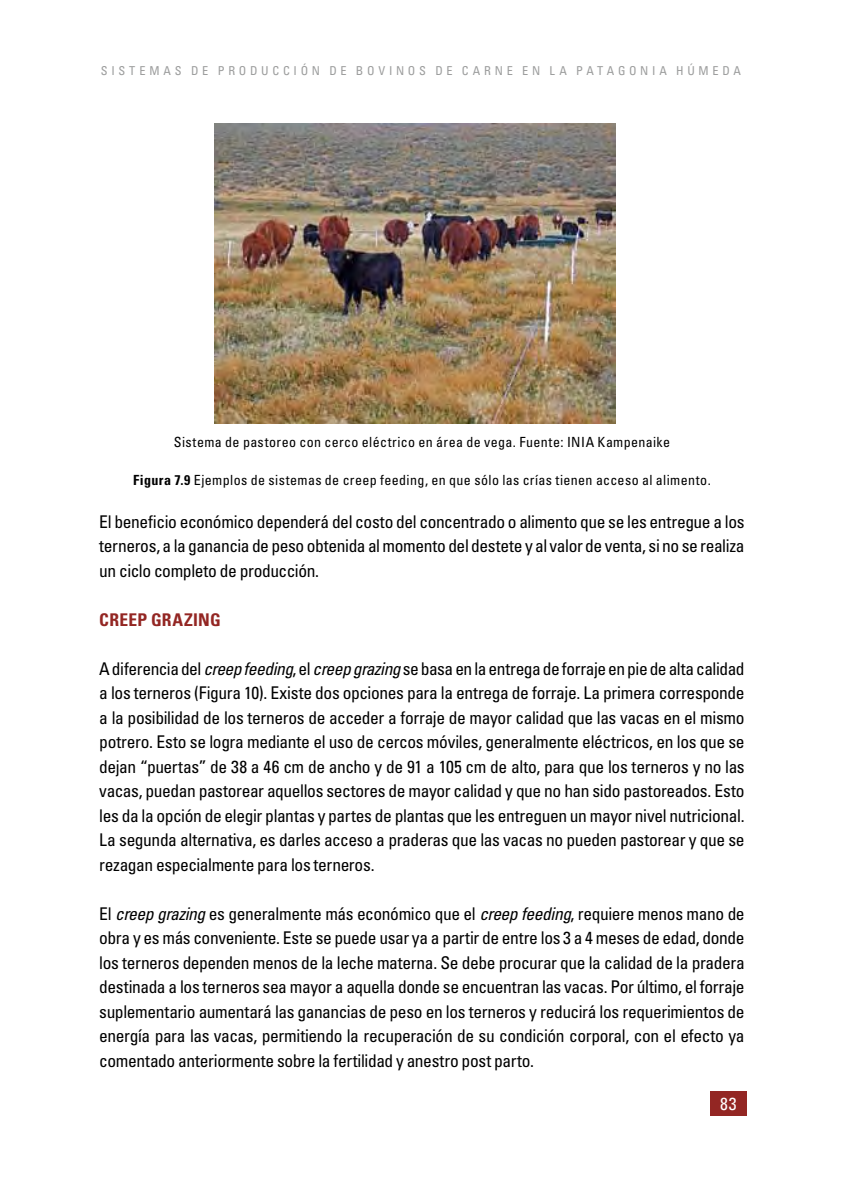
<style>
.page{position:relative;width:844px;height:1191px;background:#fff}
.page>*{position:absolute;margin:0;border:0;box-sizing:border-box;transform-origin:0 0}
.t1{font:condensed 17.5px/24.5px "Univers LT Std";letter-spacing:-.02em;color:#000;text-align:justify}
.t2{font:700 condensed 17.5px "Univers LT Std";color:#932623}
.t3{font:condensed 17.5px "Univers LT Std";color:#fff}
.t4{font:condensed 14px "Univers LT Std";letter-spacing:.025em;color:#000}
.t5{font:condensed 12.25px "Univers LT Std";letter-spacing:.3em;color:#9c9d9d}
.s1{font-weight:700}
.s2{font-style:italic}
</style>
<div class="page">
<div style="left:709px;top:1091px;width:37px;height:25px;background:#932623"></div>
<img style="left:214px;top:123px;width:401px;height:301px">
<p class="t5" style="left:101px;top:63px;width:641px">SISTEMAS DE PRODUCCIÓN DE BOVINOS DE CARNE EN LA PATAGONIA HÚMEDA</p>
<p class="t4" style="left:174px;top:433px;width:497px">Sistema de pastoreo con cerco eléctrico en área de vega. Fuente: INIA Kampenaike</p>
<p class="t4" style="left:133px;top:471px;width:579px"><span class="s1">FIGURA 7.9</span> Ejemplos de sistemas de creep feeding, en que sólo las crías tienen acceso al alimento.</p>
<p class="t1" style="left:99px;top:509px;width:646px">El beneficio económico dependerá del costo del concentrado o alimento que se les entregue a los terneros, a la ganancia de peso obtenida al momento del destete y al valor de venta, si no se realiza un ciclo completo de producción.</p>
<p class="t2" style="left:99px;top:609px;width:14px">CREEP</p>
<p class="t2" style="left:151px;top:609px;width:11px">GRAZING</p>
<p class="t1" style="left:99px;top:656px;width:646px">A diferencia del <span class="s2">creep feeding</span>, el <span class="s2">creep grazing</span> se basa en la entrega de forraje en pie de alta calidad a los terneros (Figura 10). Existe dos opciones para la entrega de forraje. La primera corresponde a la posibilidad de los terneros de acceder a forraje de mayor calidad que las vacas en el mismo potrero. Esto se logra mediante el uso de cercos móviles, generalmente eléctricos, en los que se dejan “puertas” de 38 a 46 cm de ancho y de 91 a 105 cm de alto, para que los terneros y no las vacas, puedan pastorear aquellos sectores de mayor calidad y que no han sido pastoreados. Esto les da la opción de elegir plantas y partes de plantas que les entreguen un mayor nivel nutricional.<br>La segunda alternativa, es darles acceso a praderas que las vacas no pueden pastorear y que se rezagan especialmente para los terneros.</p>
<p class="t1" style="left:99px;top:901px;width:646px">El <span class="s2">creep grazing</span> es generalmente más económico que el <span class="s2">creep feeding</span>, requiere menos mano de obra y es más conveniente. Este se puede usar ya a partir de entre los 3 a 4 meses de edad, donde los terneros dependen menos de la leche materna. Se debe procurar que la calidad de la pradera destinada a los terneros sea mayor a aquella donde se encuentran las vacas. Por último, el forraje suplementario aumentará las ganancias de peso en los terneros y reducirá los requerimientos de energía para las vacas, permitiendo la recuperación de su condición corporal, con el efecto ya comentado anteriormente sobre la fertilidad y anestro post parto.</p>
<p class="t3" style="left:720px;top:1092px;width:18px">83</p>
</div>
